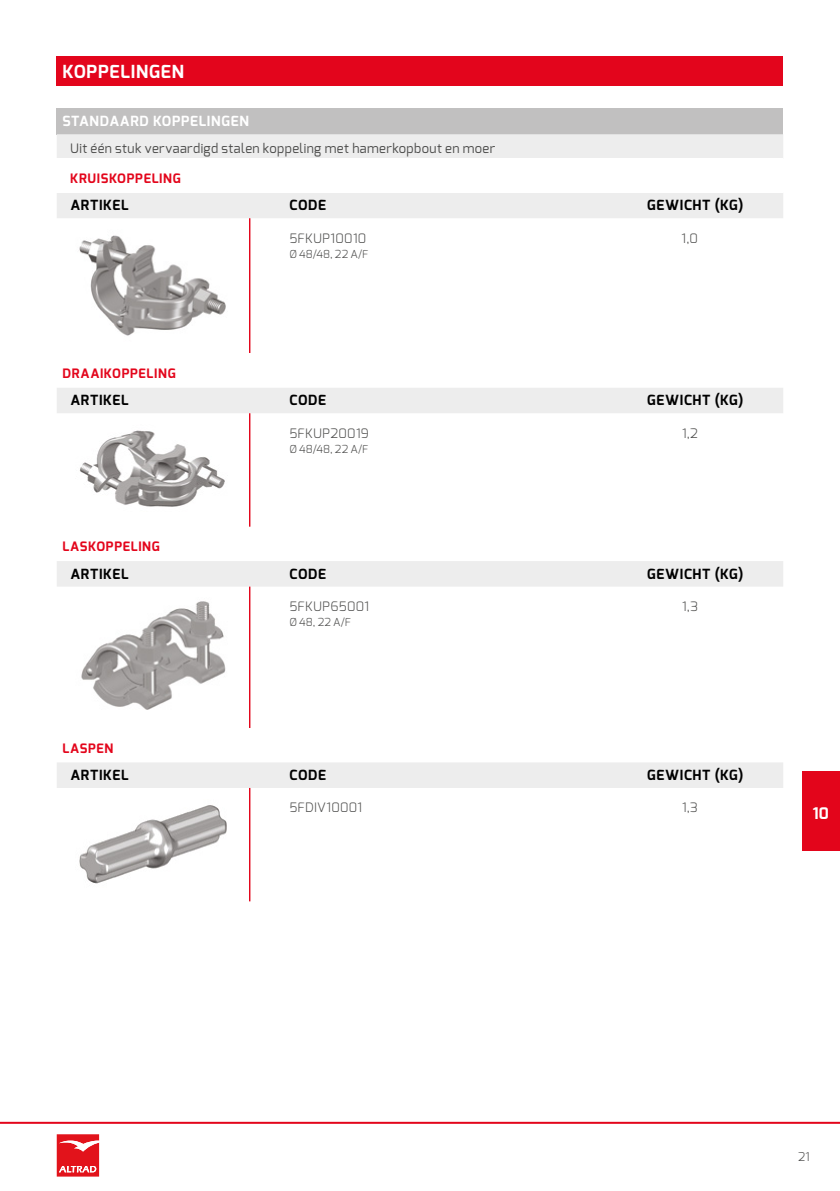
<style>
.page{position:relative;width:840px;height:1191px;background:#fff}
.page>*{position:absolute;margin:0;border:0;box-sizing:border-box;transform-origin:0 0}
.t1{font:700 18px "Exo";letter-spacing:.04em;color:#fff}
.t2{font:700 16px "Exo";color:#fff}
.t3{font:700 14px "Exo";letter-spacing:.05em;color:#000}
.t4{font:700 14px "Exo";letter-spacing:.05em;color:#fff}
.t5{font:13px "Exo";letter-spacing:.03em;color:#4a4a49}
.t6{font:300 13px "Exo";letter-spacing:.02em;color:#4a4a49}
.t7{font:700 13px "Exo";letter-spacing:.05em;color:#e3051b}
.t8{font:300 12px "Exo";color:#4a4a49}
.t9{font:300 11px "Exo";letter-spacing:.01em;color:#4a4a49}
</style>
<div class="page">
<div style="left:801px;top:771px;width:38px;height:79px;background:#e3051b"></div>
<hr style="left:0;top:1121px;width:839px;height:2px;background:#e3051b">
<svg style="left:57px;top:1134px;width:42px;height:42px;background:#e63c42"></svg>
<div style="left:57px;top:56px;width:725px;height:29px;background:#e3051c"></div>
<div style="left:57px;top:108px;width:725px;height:26px;background:#c1c0c0"></div>
<div style="left:57px;top:134px;width:725px;height:84px;background:#ededed"></div>
<div style="left:57px;top:159px;width:725px;height:34px;background:#fff"></div>
<hr style="left:249px;top:218px;width:1px;height:136px;background:#e3051b">
<img style="left:79px;top:235px;width:147px;height:101px">
<div style="left:57px;top:388px;width:725px;height:25px;background:#ededed"></div>
<hr style="left:249px;top:413px;width:1px;height:113px;background:#e3051b">
<img style="left:79px;top:430px;width:146px;height:77px">
<div style="left:57px;top:561px;width:725px;height:25px;background:#ededed"></div>
<hr style="left:249px;top:586px;width:1px;height:142px;background:#e3051b">
<img style="left:81px;top:601px;width:145px;height:109px">
<div style="left:57px;top:762px;width:725px;height:26px;background:#ededed"></div>
<hr style="left:249px;top:788px;width:1px;height:113px;background:#e3051b">
<img style="left:79px;top:805px;width:148px;height:79px">
<p class="t1" style="left:62px;top:60px;width:123px">KOPPELINGEN</p>
<p class="t4" style="left:62px;top:112px;width:188px">STANDAARD KOPPELINGEN</p>
<p class="t5" style="left:70px;top:140px;width:426px">Uit één stuk vervaardigd stalen koppeling met hamerkopbout en moer</p>
<p class="t7" style="left:70px;top:170px;width:112px">KRUISKOPPELING</p>
<p class="t3" style="left:70px;top:196px;width:60px">ARTIKEL</p>
<p class="t3" style="left:289px;top:196px;width:38px">CODE</p>
<p class="t3" style="left:647px;top:196px;width:97px">GEWICHT (KG)</p>
<p class="t6" style="left:289px;top:229px;width:78px">5FKUP10010</p>
<p class="t9" style="left:289px;top:246px;width:81px">Ø 48/48, 22 A/F</p>
<p class="t6" style="left:681px;top:229px;width:18px">1,0</p>
<p class="t7" style="left:62px;top:365px;width:115px">DRAAIKOPPELING</p>
<p class="t3" style="left:70px;top:391px;width:60px">ARTIKEL</p>
<p class="t3" style="left:289px;top:391px;width:38px">CODE</p>
<p class="t3" style="left:647px;top:391px;width:97px">GEWICHT (KG)</p>
<p class="t6" style="left:289px;top:424px;width:81px">5FKUP20019</p>
<p class="t9" style="left:289px;top:441px;width:81px">Ø 48/48, 22 A/F</p>
<p class="t6" style="left:681px;top:424px;width:17px">1,2</p>
<p class="t7" style="left:62px;top:538px;width:99px">LASKOPPELING</p>
<p class="t3" style="left:70px;top:565px;width:60px">ARTIKEL</p>
<p class="t3" style="left:289px;top:565px;width:38px">CODE</p>
<p class="t3" style="left:647px;top:565px;width:97px">GEWICHT (KG)</p>
<p class="t6" style="left:289px;top:598px;width:81px">5FKUP65001</p>
<p class="t9" style="left:289px;top:615px;width:63px">Ø 48, 22 A/F</p>
<p class="t6" style="left:681px;top:598px;width:18px">1,3</p>
<p class="t7" style="left:62px;top:739px;width:52px">LASPEN</p>
<p class="t3" style="left:70px;top:766px;width:60px">ARTIKEL</p>
<p class="t3" style="left:289px;top:766px;width:38px">CODE</p>
<p class="t3" style="left:647px;top:766px;width:97px">GEWICHT (KG)</p>
<p class="t6" style="left:289px;top:799px;width:74px">5FDIV10001</p>
<p class="t6" style="left:681px;top:799px;width:18px">1,3</p>
<p class="t2" style="left:812px;top:803px;width:18px">10</p>
<p class="t8" style="left:797px;top:1148px;width:13px">21</p>
</div>
